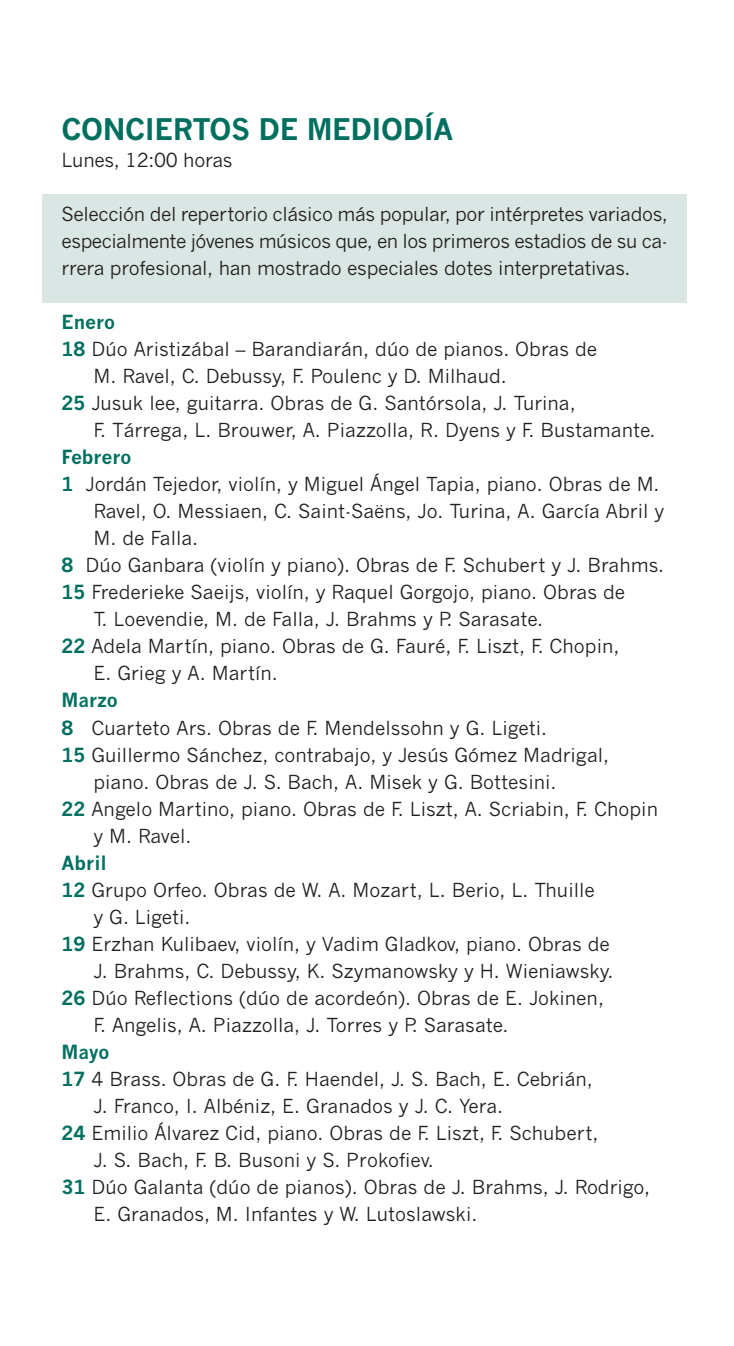
<style>
.page{position:relative;width:734px;height:1346px;background:#fff}
.page>*{position:absolute;margin:0;border:0;box-sizing:border-box;transform-origin:0 0}
.t1{font:29.25px "News Gothic MT Bold+BMYQCL";letter-spacing:-.015em;color:#006f60}
.t2{font:19.12px/27px "News Gothic MT+XJRGNT";color:#231f20;text-align:justify}
.t3{font:19.12px "News Gothic MT Bold+BMYQCL";color:#006f60}
.s1{font-family:"News Gothic MT Bold+BMYQCL";color:#006f60}
</style>
<div class="page">
<div style="left:42px;top:194px;width:644px;height:108px;background:#d9e6e4"></div>
<h1 class="t1" style="left:62px;top:113px;width:393px">CONCIERTOS DE MEDIODÍA</h1>
<p class="t2" style="left:62px;top:149px;width:172px">Lunes, 12:00 horas</p>
<p class="t2" style="left:62px;top:203px;width:607px">Selección del repertorio clásico más popular, por intérpretes variados, especialmente jóvenes músicos que, en los primeros estadios de su ca&shy;rrera profesional, han mostrado especiales dotes interpretativas.</p>
<p class="t3" style="left:62px;top:311px;width:55px">Enero</p>
<p class="t2" style="left:62px;top:338px;width:537px"><span class="s1">18</span> Dúo Aristizábal – Barandiarán, dúo de pianos. Obras de</p>
<p class="t2" style="left:93px;top:365px;width:415px">M. Ravel, C. Debussy, F. Poulenc y D. Milhaud.</p>
<p class="t2" style="left:62px;top:392px;width:515px"><span class="s1">25</span> Jusuk lee, guitarra. Obras de G. Santórsola, J. Turina,</p>
<p class="t2" style="left:93px;top:419px;width:563px">F. Tárrega, L. Brouwer, A. Piazzolla, R. Dyens y F. Bustamante.</p>
<p class="t3" style="left:62px;top:446px;width:71px">Febrero</p>
<p class="t2" style="left:62px;top:473px;width:599px"><span class="s1">1</span> Jordán Tejedor, violín, y Miguel Ángel Tapia, piano. Obras de M.</p>
<p class="t2" style="left:93px;top:500px;width:572px">Ravel, O. Messiaen, C. Saint-Saëns, Jo. Turina, A. García Abril y</p>
<p class="t2" style="left:93px;top:527px;width:106px">M. de Falla.</p>
<p class="t2" style="left:62px;top:554px;width:604px"><span class="s1">8</span> Dúo Ganbara (violín y piano). Obras de F. Schubert y J. Brahms.</p>
<p class="t2" style="left:62px;top:581px;width:565px"><span class="s1">15</span> Frederieke Saeijs, violín, y Raquel Gorgojo, piano. Obras de</p>
<p class="t2" style="left:93px;top:608px;width:451px">T. Loevendie, M. de Falla, J. Brahms y P. Sarasate.</p>
<p class="t2" style="left:62px;top:635px;width:559px"><span class="s1">22</span> Adela Martín, piano. Obras de G. Fauré, F. Liszt, F. Chopin,</p>
<p class="t2" style="left:93px;top:662px;width:186px">E. Grieg y A. Martín.</p>
<p class="t3" style="left:62px;top:689px;width:58px">Marzo</p>
<p class="t2" style="left:62px;top:716px;width:487px"><span class="s1">8</span> Cuarteto Ars. Obras de F. Mendelssohn y G. Ligeti.</p>
<p class="t2" style="left:62px;top:743px;width:549px"><span class="s1">15</span> Guillermo Sánchez, contrabajo, y Jesús Gómez Madrigal,</p>
<p class="t2" style="left:93px;top:770px;width:464px">piano. Obras de J. S. Bach, A. Misek y G. Bottesini.</p>
<p class="t2" style="left:62px;top:797px;width:598px"><span class="s1">22</span> Angelo Martino, piano. Obras de F. Liszt, A. Scriabin, F. Chopin</p>
<p class="t2" style="left:93px;top:824px;width:99px">y M. Ravel.</p>
<p class="t3" style="left:62px;top:851px;width:47px">Abril</p>
<p class="t2" style="left:62px;top:878px;width:534px"><span class="s1">12</span> Grupo Orfeo. Obras de W. A. Mozart, L. Berio, L. Thuille</p>
<p class="t2" style="left:93px;top:905px;width:99px">y G. Ligeti.</p>
<p class="t2" style="left:62px;top:932px;width:550px"><span class="s1">19</span> Erzhan Kulibaev, violín, y Vadim Gladkov, piano. Obras de</p>
<p class="t2" style="left:93px;top:959px;width:521px">J. Brahms, C. Debussy, K. Szymanowsky y H. Wieniawsky.</p>
<p class="t2" style="left:62px;top:986px;width:544px"><span class="s1">26</span> Dúo Reflections (dúo de acordeón). Obras de E. Jokinen,</p>
<p class="t2" style="left:93px;top:1013px;width:416px">F. Angelis, A. Piazzolla, J. Torres y P. Sarasate.</p>
<p class="t3" style="left:62px;top:1040px;width:49px">Mayo</p>
<p class="t2" style="left:62px;top:1067px;width:532px"><span class="s1">17</span> 4 Brass. Obras de G. F. Haendel, J. S. Bach, E. Cebrián,</p>
<p class="t2" style="left:93px;top:1094px;width:411px">J. Franco, I. Albéniz, E. Granados y J. C. Yera.</p>
<p class="t2" style="left:62px;top:1121px;width:538px"><span class="s1">24</span> Emilio Álvarez Cid, piano. Obras de F. Liszt, F. Schubert,</p>
<p class="t2" style="left:93px;top:1148px;width:342px">J. S. Bach, F. B. Busoni y S. Prokofiev.</p>
<p class="t2" style="left:62px;top:1175px;width:590px"><span class="s1">31</span> Dúo Galanta (dúo de pianos). Obras de J. Brahms, J. Rodrigo,</p>
<p class="t2" style="left:93px;top:1202px;width:385px">E. Granados, M. Infantes y W. Lutoslawski.</p>
</div>
